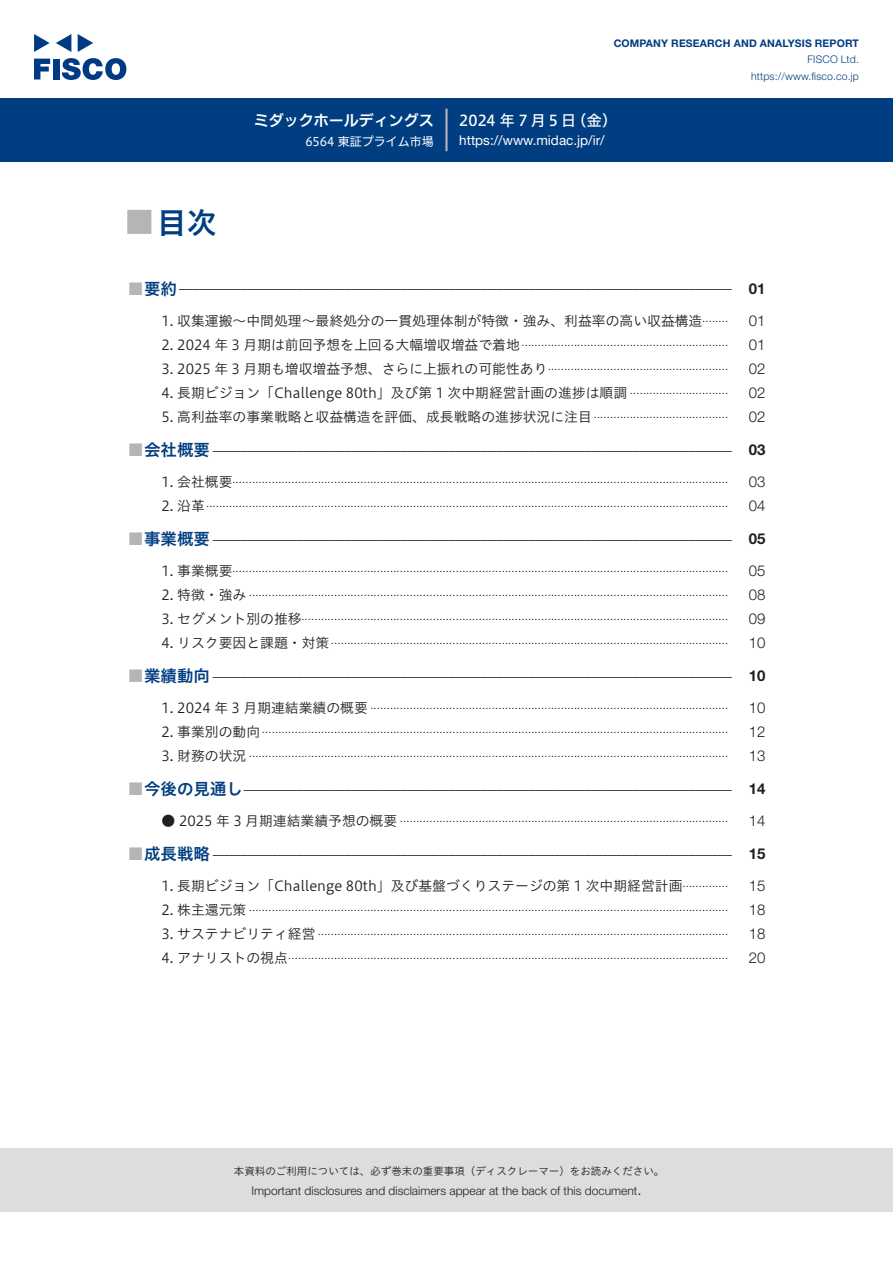
<style>
.page{position:relative;width:893px;height:1263px;background:#fff}
.page>*{position:absolute;margin:0;border:0;box-sizing:border-box;transform-origin:0 0}
.t1{font:30px "Hiragino UD Sans Std N W6";color:#003d81}
.t2{font:24px "Hiragino UD Sans Std W6";color:#b5b5b6}
.t3{font:16.5px "Hiragino UD Sans Std W6";color:#003d81}
.t4{font:300 15px "Helvetica Neue LT Std";color:#231f20}
.t5{font:15px "Hiragino UD Sans F Std N W5";letter-spacing:.205em;color:#fff}
.t6{font:15px "Hiragino UD Sans F Std N W6";color:#fff}
.t7{font:700 15px "Helvetica Neue LT Std";color:#231f20}
.t8{font:13.8px "Hiragino UD Sans Std W3";color:#231f20}
.t9{font:13.5px "Helvetica Neue LT Std";color:#fff}
.t10{font:12px "Hiragino UD Sans Std W3";color:#231f20}
.t11{font:300 12px "Helvetica Neue LT Std";color:#231f20}
.t12{font:12px "Hiragino UD Sans F Std N W4";color:#fff}
.t13{font:10.5px "Hiragino UD Sans Std W3";color:#231f20}
.t14{font:700 10.5px "Helvetica Neue LT Std";letter-spacing:.015em;color:#003d81}
.t15{font:300 10.5px/16.5px "Helvetica Neue LT Std";letter-spacing:.015em;color:#003d81;text-align:right}
.t16{font:9px "Hiragino UD Sans Std W3";color:#231f20}
.s1{color:#b5b5b6}
</style>
<div class="page">
<div style="left:0;top:1148px;width:893px;height:64px;background:#ddd"></div>
<svg style="left:34px;top:59px;width:16px;height:20px"></svg>
<div style="left:53px;top:59px;width:6px;height:20px;background:#003a83"></div>
<svg style="left:62px;top:58px;width:64px;height:22px"></svg>
<svg style="left:34px;top:34px;width:16px;height:18px"></svg>
<svg style="left:78px;top:34px;width:15px;height:18px"></svg>
<svg style="left:56px;top:34px;width:15px;height:18px"></svg>
<div style="left:0;top:98px;width:893px;height:64px;background:#003d81"></div>
<hr style="left:445px;top:109px;width:3px;height:42px;background:#b5b5b6">
<p class="t2" style="left:128px;top:204px;width:25px">█</p>
<p class="t1" style="left:157px;top:199px;width:61px">目次</p>
<h3 class="t6" style="left:254px;top:109px;width:182px">ミダックホールディングス</h3>
<h3 class="t12" style="left:305px;top:132px;width:130px">6564 東証プライム市場</h3>
<p class="t14" style="left:614px;top:37px;width:247px">COMPANY RESEARCH AND ANALYSIS REPORT</p>
<p class="t15" style="left:751px;top:51px;width:109px">FISCO Ltd. https://www.fisco.co j p.</p>
<h3 class="t5" style="left:459px;top:109px;width:119px">2024年7月5日</h3>
<h3 class="t5" style="left:571px;top:109px;width:47px">（金(</h3>
<h3 class="t9" style="left:459px;top:132px;width:147px">https://www.midac j p. /i r/</h3>
<p class="t3" style="left:128px;top:276px;width:51px"><span class="s1">■</span>要約</p>
<p class="t10" style="left:177px;top:280px;width:557px">-----------------------------------------------------------------------------------------------------------------------------------------------------------------------------------------------------</p>
<p class="t8" style="left:162px;top:310px;width:542px">1. 収集運搬～中間処理～最終処分の一貫処理体制が特徴・強み、利益率の高い収益構造</p>
<p class="t16" style="left:702px;top:312px;width:27px">........</p>
<p class="t8" style="left:162px;top:334px;width:360px">2. 2024 年 3 月期は前回予想を上回る大幅増収増益で着地</p>
<p class="t16" style="left:522px;top:336px;width:208px">...............................................................</p>
<p class="t8" style="left:162px;top:358px;width:387px">3. 2025 年 3 月期も増収増益予想、さらに上振れの可能性あり</p>
<p class="t16" style="left:548px;top:360px;width:181px">.......................................................</p>
<p class="t8" style="left:162px;top:382px;width:467px">4. 長期ビジョン「Challenge 80th」及び第 1 次中期経営計画の進捗は順調</p>
<p class="t16" style="left:630px;top:384px;width:99px">..............................</p>
<p class="t8" style="left:162px;top:406px;width:432px">5. 高利益率の事業戦略と収益構造を評価、成長戦略の進捗状況に注目</p>
<p class="t16" style="left:594px;top:408px;width:135px">.........................................</p>
<p class="t3" style="left:128px;top:437px;width:84px"><span class="s1">■</span>会社概要</p>
<p class="t10" style="left:210px;top:441px;width:524px">-----------------------------------------------------------------------------------------------------------------------------------------------------------------------------------------</p>
<p class="t8" style="left:162px;top:471px;width:73px">1. 会社概要</p>
<p class="t16" style="left:233px;top:473px;width:497px">.......................................................................................................................................................</p>
<p class="t8" style="left:162px;top:495px;width:45px">2. 沿革</p>
<p class="t16" style="left:206px;top:497px;width:523px">...............................................................................................................................................................</p>
<p class="t3" style="left:128px;top:526px;width:84px"><span class="s1">■</span>事業概要</p>
<p class="t10" style="left:210px;top:530px;width:524px">-----------------------------------------------------------------------------------------------------------------------------------------------------------------------------------------</p>
<p class="t8" style="left:162px;top:560px;width:73px">1. 事業概要</p>
<p class="t16" style="left:233px;top:562px;width:497px">.......................................................................................................................................................</p>
<p class="t8" style="left:162px;top:584px;width:86px">2. 特徴・強み</p>
<p class="t16" style="left:249px;top:586px;width:480px">..................................................................................................................................................</p>
<p class="t8" style="left:162px;top:608px;width:142px">3. セグメント別の推移</p>
<p class="t16" style="left:302px;top:610px;width:428px">..................................................................................................................................</p>
<p class="t8" style="left:162px;top:632px;width:169px">4. リスク要因と課題・対策</p>
<p class="t16" style="left:331px;top:634px;width:398px">.........................................................................................................................</p>
<p class="t3" style="left:128px;top:663px;width:84px"><span class="s1">■</span>業績動向</p>
<p class="t10" style="left:210px;top:667px;width:524px">-----------------------------------------------------------------------------------------------------------------------------------------------------------------------------------------</p>
<p class="t8" style="left:162px;top:697px;width:208px">1. 2024 年 3 月期連結業績の概要</p>
<p class="t16" style="left:371px;top:699px;width:359px">.............................................................................................................</p>
<p class="t8" style="left:162px;top:721px;width:100px">2. 事業別の動向</p>
<p class="t16" style="left:262px;top:723px;width:467px">..............................................................................................................................................</p>
<p class="t8" style="left:162px;top:745px;width:86px">3. 財務の状況</p>
<p class="t16" style="left:249px;top:747px;width:480px">..................................................................................................................................................</p>
<p class="t3" style="left:128px;top:776px;width:117px"><span class="s1">■</span>今後の見通し</p>
<p class="t10" style="left:243px;top:780px;width:491px">------------------------------------------------------------------------------------------------------------------------------------------------------------------------------</p>
<p class="t8" style="left:162px;top:810px;width:237px">● 2025 年 3 月期連結業績予想の概要</p>
<p class="t16" style="left:400px;top:812px;width:329px">....................................................................................................</p>
<p class="t3" style="left:128px;top:841px;width:84px"><span class="s1">■</span>成長戦略</p>
<p class="t10" style="left:210px;top:845px;width:524px">-----------------------------------------------------------------------------------------------------------------------------------------------------------------------------------------</p>
<p class="t8" style="left:162px;top:875px;width:522px">1. 長期ビジョン「Challenge 80th」及び基盤づくりステージの第 1 次中期経営計画</p>
<p class="t16" style="left:683px;top:877px;width:47px">..............</p>
<p class="t8" style="left:162px;top:899px;width:86px">2. 株主還元策</p>
<p class="t16" style="left:249px;top:901px;width:480px">..................................................................................................................................................</p>
<p class="t8" style="left:162px;top:923px;width:155px">3. サステナビリティ経営</p>
<p class="t16" style="left:318px;top:925px;width:411px">.............................................................................................................................</p>
<p class="t8" style="left:162px;top:947px;width:128px">4. アナリストの視点</p>
<p class="t16" style="left:289px;top:949px;width:441px">......................................................................................................................................</p>
<p class="t7" style="left:749px;top:279px;width:18px">01</p>
<p class="t4" style="left:749px;top:311px;width:18px">01</p>
<p class="t4" style="left:749px;top:335px;width:18px">01</p>
<p class="t4" style="left:749px;top:359px;width:18px">02</p>
<p class="t4" style="left:749px;top:383px;width:18px">02</p>
<p class="t4" style="left:749px;top:407px;width:18px">02</p>
<p class="t7" style="left:749px;top:440px;width:18px">03</p>
<p class="t4" style="left:749px;top:472px;width:18px">03</p>
<p class="t4" style="left:749px;top:496px;width:18px">04</p>
<p class="t7" style="left:749px;top:529px;width:18px">05</p>
<p class="t4" style="left:749px;top:561px;width:18px">05</p>
<p class="t4" style="left:749px;top:585px;width:18px">08</p>
<p class="t4" style="left:749px;top:609px;width:18px">09</p>
<p class="t4" style="left:749px;top:633px;width:18px">10</p>
<p class="t7" style="left:749px;top:666px;width:18px">10</p>
<p class="t4" style="left:749px;top:698px;width:18px">10</p>
<p class="t4" style="left:749px;top:722px;width:18px">12</p>
<p class="t4" style="left:749px;top:746px;width:18px">13</p>
<p class="t7" style="left:749px;top:779px;width:18px">14</p>
<p class="t4" style="left:749px;top:811px;width:18px">14</p>
<p class="t7" style="left:749px;top:844px;width:18px">15</p>
<p class="t4" style="left:749px;top:876px;width:18px">15</p>
<p class="t4" style="left:749px;top:900px;width:18px">18</p>
<p class="t4" style="left:749px;top:924px;width:18px">18</p>
<p class="t4" style="left:749px;top:948px;width:18px">20</p>
<p class="t13" style="left:234px;top:1163px;width:432px">本資料のご利用については、必ず巻末の重要事項（ディスクレーマー）をお読みください。</p>
<h3 class="t4" style="left:637px;top:1180px;width:6px">.</h3>
<h3 class="t11" style="left:251px;top:1183px;width:387px">Important disclosures and disclaimers appear at the back of this document</h3>
</div>
